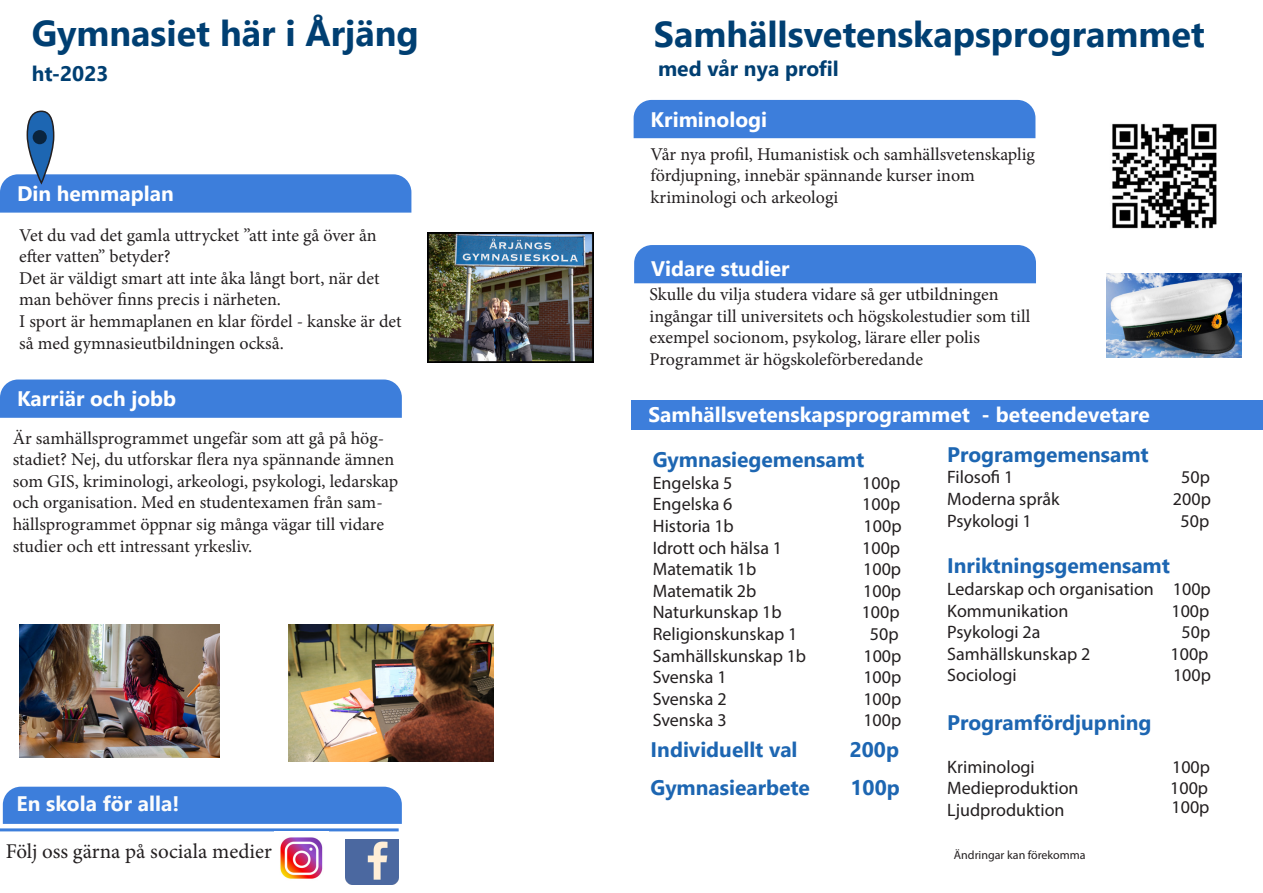
<style>
.page{position:relative;width:1263px;height:893px;background:#fff}
.page>*{position:absolute;margin:0;border:0;box-sizing:border-box;transform-origin:0 0}
.t1{font:700 36px "Segoe UI";color:#003f72}
.t2{font:700 21px "Segoe UI";color:#1d66b2}
.t3{font:700 21px "Segoe UI";color:#fff}
.t4{font:21px "Minion Pro";color:#231f20}
.t5{font:700 21px "Segoe UI";color:#003f72}
.t6{font:700 21px "Segoe UI";color:#fcfcfc}
.t7{font:18px/21.6px "Minion Pro";color:#231f20}
.t8{font:18px "Myriad Pro";color:#231f20}
.t9{font:12px "Myriad Pro";color:#231f20}
</style>
<div class="page">
<div style="left:634px;top:245px;width:402px;height:38px;background:#3d7edb"></div>
<div style="left:634px;top:100px;width:401px;height:38px;background:#3d7edb"></div>
<div style="left:0;top:379px;width:402px;height:39px;background:#3d7edb"></div>
<svg style="left:0;top:110px;width:411px;height:103px"></svg>
<div style="left:33px;top:130px;width:14px;height:14px;background:#0a243e;border-radius:50%"></div>
<div style="left:631px;top:400px;width:632px;height:29px;background:#3d7edb"></div>
<img style="left:427px;top:233px;width:166px;height:130px">
<hr style="left:0;top:828px;width:399px;height:3px;background:#3d7edb">
<img style="left:280px;top:837px;width:43px;height:42px">
<img style="left:346px;top:840px;width:53px;height:44px">
<img style="left:19px;top:624px;width:200px;height:134px">
<div style="left:3px;top:787px;width:399px;height:37px;background:#3d7edb"></div>
<img style="left:1107px;top:274px;width:135px;height:83px">
<img style="left:288px;top:624px;width:205px;height:137px">
<img style="left:1112px;top:123px;width:105px;height:106px">
<p class="t1" style="left:32px;top:0;width:388px">Gymnasiet här i Årjäng</p>
<p class="t5" style="left:32px;top:53px;width:78px">ht-2023</p>
<p class="t5" style="left:658px;top:49px;width:182px">med vår nya profil</p>
<p class="t1" style="left:654px;top:0;width:553px">Samhällsvetenskapsprogrammet</p>
<p class="t3" style="left:17px;top:174px;width:158px">Din hemmaplan</p>
<p class="t7" style="left:19px;top:224px;width:362px">Vet du vad det gamla uttrycket ”att inte gå över ån efter vatten” betyder?<br>Det är väldigt smart att inte åka långt bort, när det man behöver finns precis i närheten.</p>
<p class="t7" style="left:19px;top:311px;width:384px">I sport är hemmaplanen en klar fördel - kanske är det så med gymnasieutbildningen också.</p>
<p class="t3" style="left:17px;top:379px;width:161px">Karriär och jobb</p>
<p class="t7" style="left:13px;top:427px;width:387px">Är samhällsprogrammet ungefär som att gå på hög&shy;stadiet? Nej, du utforskar flera nya spännande ämnen som GIS, kriminologi, arkeologi, psykologi, ledarskap och organisation. Med en studentexamen från sam&shy;hällsprogrammet öppnar sig många vägar till vidare studier och ett intressant yrkesliv.</p>
<p class="t6" style="left:17px;top:784px;width:164px">En skola för alla!</p>
<p class="t4" style="left:6px;top:837px;width:268px">Följ oss gärna på sociala medier</p>
<p class="t3" style="left:651px;top:99px;width:118px">Kriminologi</p>
<p class="t7" style="left:651px;top:143px;width:386px">Vår nya profil, Humanistisk och samhällsvetenskaplig</p>
<p class="t7" style="left:651px;top:165px;width:326px">fördjupning, innebär spännande kurser inom</p>
<p class="t7" style="left:651px;top:187px;width:189px">kriminologi och arkeologi</p>
<p class="t3" style="left:651px;top:249px;width:140px">Vidare studier</p>
<p class="t7" style="left:649px;top:284px;width:382px">Skulle du vilja studera vidare så ger utbildningen ingångar till universitets och högskolestudier som till exempel socionom, psykolog, lärare eller polis</p>
<p class="t7" style="left:649px;top:348px;width:275px">Programmet är högskoleförberedande</p>
<p class="t3" style="left:648px;top:395px;width:503px">Samhällsvetenskapsprogrammet - beteendevetare</p>
<p class="t2" style="left:653px;top:440px;width:213px">Gymnasiegemensamt</p>
<p class="t8" style="left:653px;top:472px;width:81px">Engelska 5</p>
<p class="t8" style="left:862px;top:472px;width:39px">100p</p>
<p class="t8" style="left:653px;top:493px;width:81px">Engelska 6</p>
<p class="t8" style="left:862px;top:493px;width:39px">100p</p>
<p class="t8" style="left:653px;top:515px;width:83px">Historia 1b</p>
<p class="t8" style="left:864px;top:515px;width:39px">100p</p>
<p class="t8" style="left:653px;top:536px;width:131px">Idrott och hälsa 1</p>
<p class="t8" style="left:862px;top:536px;width:39px">100p</p>
<p class="t8" style="left:653px;top:558px;width:105px">Matematik 1b</p>
<p class="t8" style="left:863px;top:558px;width:39px">100p</p>
<p class="t8" style="left:653px;top:580px;width:105px">Matematik 2b</p>
<p class="t8" style="left:863px;top:580px;width:39px">100p</p>
<p class="t8" style="left:653px;top:601px;width:130px">Naturkunskap 1b</p>
<p class="t8" style="left:862px;top:601px;width:39px">100p</p>
<p class="t8" style="left:653px;top:623px;width:146px">Religionskunskap 1</p>
<p class="t8" style="left:870px;top:623px;width:30px">50p</p>
<p class="t8" style="left:653px;top:644px;width:155px">Samhällskunskap 1b</p>
<p class="t8" style="left:863px;top:644px;width:39px">100p</p>
<p class="t8" style="left:653px;top:666px;width:75px">Svenska 1</p>
<p class="t8" style="left:863px;top:666px;width:39px">100p</p>
<p class="t8" style="left:653px;top:688px;width:75px">Svenska 2</p>
<p class="t8" style="left:863px;top:688px;width:39px">100p</p>
<p class="t8" style="left:653px;top:709px;width:75px">Svenska 3</p>
<p class="t8" style="left:863px;top:709px;width:39px">100p</p>
<p class="t2" style="left:651px;top:730px;width:148px">Individuellt val</p>
<p class="t2" style="left:850px;top:730px;width:51px">200p</p>
<p class="t2" style="left:651px;top:767px;width:161px">Gymnasiearbete</p>
<p class="t2" style="left:850px;top:767px;width:51px">100p</p>
<p class="t2" style="left:947px;top:434px;width:203px">Programgemensamt</p>
<p class="t8" style="left:947px;top:466px;width:68px">Filosofi 1</p>
<p class="t8" style="left:1181px;top:466px;width:30px">50p</p>
<p class="t8" style="left:947px;top:488px;width:114px">Moderna språk</p>
<p class="t8" style="left:1173px;top:488px;width:39px">200p</p>
<p class="t8" style="left:947px;top:509px;width:86px">Psykologi 1</p>
<p class="t8" style="left:1180px;top:509px;width:30px">50p</p>
<p class="t2" style="left:947px;top:546px;width:224px">Inriktningsgemensamt</p>
<p class="t8" style="left:947px;top:578px;width:265px">Ledarskap och organisation 100p</p>
<p class="t8" style="left:947px;top:599px;width:123px">Kommunikation</p>
<p class="t8" style="left:1171px;top:599px;width:39px">100p</p>
<p class="t8" style="left:947px;top:621px;width:95px">Psykologi 2a</p>
<p class="t8" style="left:1181px;top:621px;width:30px">50p</p>
<p class="t8" style="left:947px;top:643px;width:145px">Samhällskunskap 2</p>
<p class="t8" style="left:1170px;top:643px;width:39px">100p</p>
<p class="t8" style="left:947px;top:664px;width:71px">Sociologi</p>
<p class="t8" style="left:1173px;top:664px;width:39px">100p</p>
<p class="t2" style="left:947px;top:702px;width:206px">Programfördjupning</p>
<p class="t8" style="left:947px;top:756px;width:89px">Kriminologi</p>
<p class="t8" style="left:1172px;top:756px;width:39px">100p</p>
<p class="t8" style="left:947px;top:777px;width:133px">Medieproduktion</p>
<p class="t8" style="left:1170px;top:777px;width:39px">100p</p>
<p class="t8" style="left:947px;top:799px;width:119px">Ljudproduktion</p>
<p class="t9" style="left:954px;top:848px;width:133px">Ändringar kan förekomma</p>
<p class="t8" style="left:1171px;top:796px;width:39px">100p</p>
</div>
